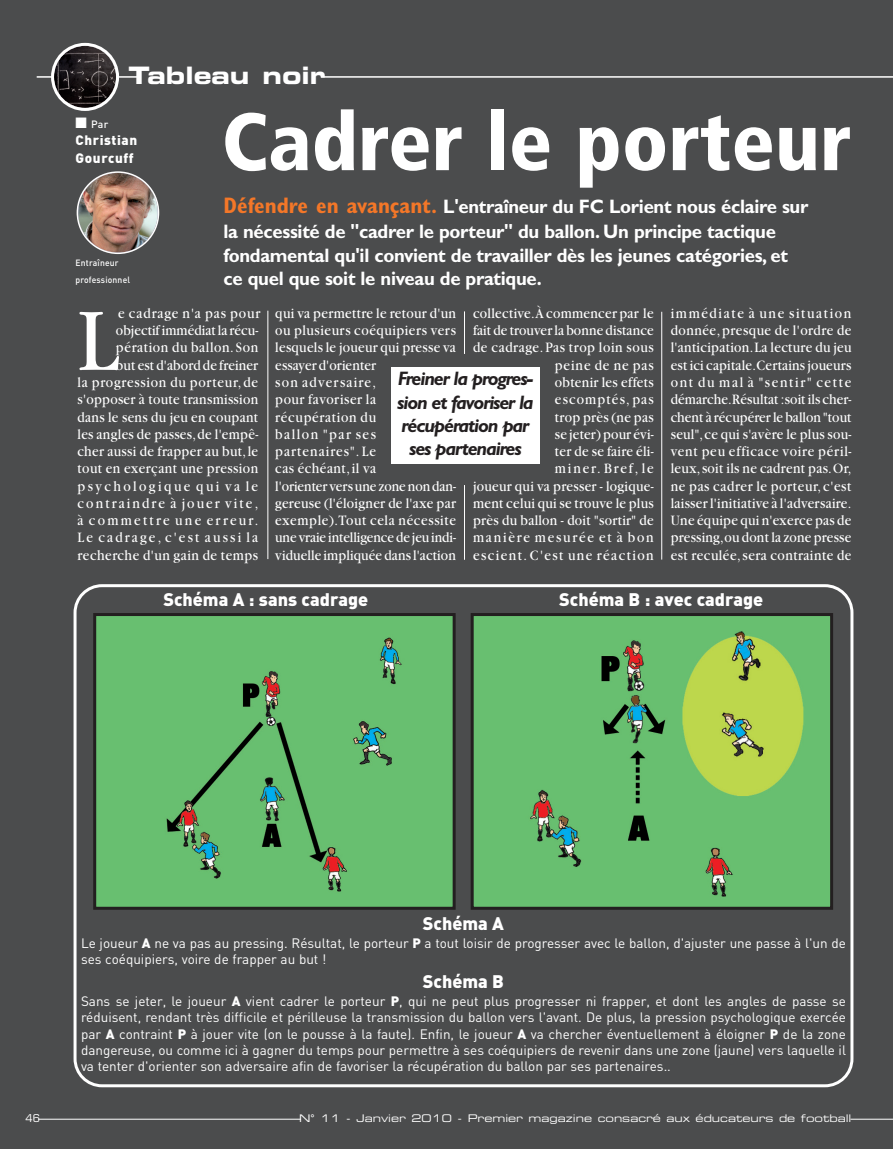
<style>
.page{position:relative;width:893px;height:1149px;background:#fff}
.page>*{position:absolute;margin:0;border:0;box-sizing:border-box;transform-origin:0 0}
.t1{font:92.85px "Garamond";color:#fff;scale:.9 1}
.t2{font:900 condensed 81px "Frutiger";color:#fff}
.t3{font:24px "Eurostile Bold Extended Two";color:#fff}
.t4{font:700 19.5px/23.9px "Gill Sans";letter-spacing:-.015em;color:#fff;scale:.95 1}
.t5{font:italic 700 19.5px/23.4px "Gill Sans";letter-spacing:-.06em;color:#231f20;text-align:center}
.t6{font:900 18px "DIN";color:#fff}
.t7{font:15px/17.2px "Garamond";letter-spacing:.02em;color:#fff;text-align:right;scale:.9 1}
.t8{font:13.5px/16.4px "DIN";color:#fff}
.t9{font:900 13.5px/17.2px "DIN";letter-spacing:.045em;color:#fff}
.t10{font:10.5px "Eurostile Extended Two";color:#fff}
.t11{font:500 10.5px "DIN";color:#fff}
.t12{font:10.5px "Eurostile";color:#fff}
.t13{font:500 9px/17.2px "DIN";letter-spacing:.02em;color:#fff;scale:.95 1}
.s1{font-stretch:condensed;font-size:22.5px;color:#f47728}
.s2{font-family:"DIN Black Alternate"}
.s3{font-weight:900}
</style>
<div class="page">
<div style="left:0;top:0;width:893px;height:1148px;background:#4b4c4d"></div>
<hr style="left:321px;top:76px;width:572px;height:2px;background:#fff">
<hr style="left:37px;top:76px;width:103px;height:2px;background:#fff">
<hr style="left:464px;top:311px;width:1px;height:43px;background:#fff">
<hr style="left:267px;top:310px;width:1px;height:249px;background:#fff">
<hr style="left:661px;top:312px;width:1px;height:247px;background:#fff">
<div style="left:391px;top:368px;width:149px;height:95px;background:#fff"></div>
<hr style="left:850px;top:1118px;width:43px;height:1px;background:#fff">
<hr style="left:38px;top:1118px;width:263px;height:1px;background:#fff">
<svg style="left:51px;top:43px;width:68px;height:68px"></svg>
<img style="left:77px;top:171px;width:82px;height:83px">
<svg style="left:74px;top:584px;width:779px;height:502px"></svg>
<div style="left:97px;top:617px;width:355px;height:288px;background:#68bf70"></div>
<div style="left:93px;top:613px;width:363px;height:296px;border:3px solid #231f20"></div>
<img style="left:475px;top:617px;width:354px;height:288px">
<div style="left:471px;top:613px;width:362px;height:296px;border:3px solid #231f20"></div>
<hr style="left:464px;top:485px;width:1px;height:74px;background:#fff">
<h3 class="t3" style="left:128px;top:67px;width:199px">Tableau noir</h3>
<p class="t11" style="left:76px;top:120px;width:34px">■ Par</p>
<p class="t9" style="left:76px;top:133px;width:63px">Christian<br>Gourcuff</p>
<p class="t13" style="left:76px;top:255px;width:59px">Entraîneur professionnel</p>
<h2 class="t2" style="left:222px;top:107px;width:631px">Cadrer le porteur</h2>
<p class="t4" style="left:224px;top:196px;width:617px"><span class="s1">Défendre en avançant.</span> L'entraîneur du FC Lorient nous éclaire sur la nécessité de "cadrer le porteur" du ballon. Un principe tactique fondamental qu'il convient de travailler dès les jeunes catégories, et ce quel que soit le niveau de pratique.</p>
<p class="t7" style="left:78px;top:306px;width:205px">e cadrage n'a pas pour objectif immédiat la récu&shy;pération du ballon. Son<br>but est d'abord de freiner<br>la progression du porteur, de s'opposer à toute transmission dans le sens du jeu en coupant les angles de passes, de l'empê&shy;cher aussi de frapper au but, le tout en exerçant une pression psychologique qui va le contraindre à jouer vite, à commettre une erreur.<br>Le cadrage, c'est aussi la recherche d'un gain de temps</p>
<p class="t7" style="left:275px;top:306px;width:202px;text-align:left">qui va permettre le retour d'un ou plusieurs coéquipiers vers lesquels le joueur qui presse va essayer d'orienter<br>son adversaire,<br>pour favoriser la récupération du<br>ballon "par ses partenaires". Le<br>cas échéant, il va<br>l'orienter vers une zone non dan&shy;gereuse (l'éloigner de l'axe par exemple). Tout cela nécessite une vraie intelligence de jeu indi&shy;viduelle impliquée dans l'action</p>
<p class="t7" style="left:473px;top:306px;width:202px">collective.À commencer par le fait de trouver la bonne distance de cadrage. Pas trop loin sous peine de ne pas<br>obtenir les effets<br>escomptés, pas<br>trop près (ne pas<br>se jeter) pour évi-<br>ter de se faire éli-<br>miner. Bref, le<br>joueur qui va presser - logique&shy;ment celui qui se trouve le plus près du ballon - doit "sortir" de manière mesurée et à bon escient. C'est une réaction</p>
<p class="t7" style="left:671px;top:306px;width:202px;text-align:justify">immédiate à une situation donnée, presque de l'ordre de l'anticipation. La lecture du jeu est ici capitale.Certains joueurs ont du mal à "sentir" cette démarche.Résultat :soit ils cher&shy;chent à récupérer le ballon "tout seul", ce qui s'avère le plus sou&shy;vent peu efficace voire péril&shy;leux, soit ils ne cadrent pas. Or, ne pas cadrer le porteur, c'est laisser l'initiative à l'adversaire.<br>Une équipe qui n'exerce pas de pressing,ou dont la zone presse est reculée, sera contrainte de</p>
<h1 class="t1" style="left:78px;top:308px;width:47px">L</h1>
<h3 class="t5" style="left:397px;top:369px;width:138px">Freiner la progres&shy;sion et favoriser la récupération par ses partenaires</h3>
<p class="t6" style="left:163px;top:593px;width:206px">Schéma A : sans cadrage</p>
<p class="t6" style="left:559px;top:593px;width:206px">Schéma B : avec cadrage</p>
<p class="t6" style="left:423px;top:916px;width:83px">Schéma A</p>
<p class="t8" style="left:81px;top:936px;width:766px">Le joueur <span class="s2">A</span> ne va pas au pressing. Résultat, le porteur <span class="s3">P</span> a tout loisir de progresser avec le ballon, d'ajuster une passe à l'un de ses coéquipiers, voire de frapper au but !</p>
<p class="t6" style="left:423px;top:974px;width:83px">Schéma B</p>
<p class="t8" style="left:81px;top:993px;width:766px;text-align:justify">Sans se jeter, le joueur <span class="s2">A</span> vient cadrer le porteur <span class="s3">P</span>, qui ne peut plus progresser ni frapper, et dont les angles de passe se réduisent, rendant très difficile et périlleuse la transmission du ballon vers l'avant. De plus, la pression psychologique exercée par <span class="s2">A</span> contraint <span class="s3">P</span> à jouer vite (on le pousse à la faute). Enfin, le joueur <span class="s2">A</span> va chercher éventuellement à éloigner <span class="s3">P</span> de la zone dangereuse, ou comme ici à gagner du temps pour permettre à ses coéquipiers de revenir dans une zone (jaune) vers laquelle il va tenter d'orienter son adversaire afin de favoriser la récupération du ballon par ses partenaires..</p>
<p class="t12" style="left:26px;top:1113px;width:16px">46</p>
<p class="t10" style="left:299px;top:1114px;width:554px">N° 11 - Janvier 2010 - Premier magazine consacré aux éducateurs de football</p>
</div>
